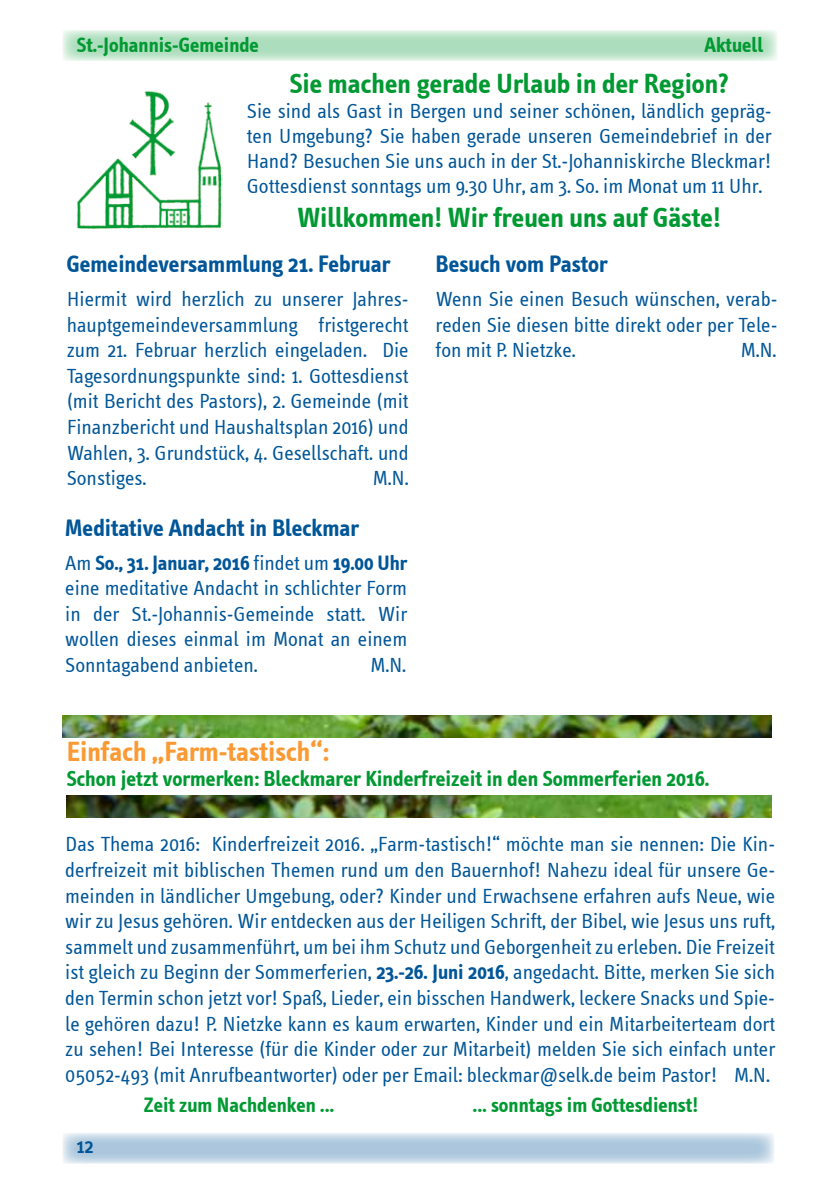
<style>
.page{position:relative;width:840px;height:1191px;background:#fff}
.page>*{position:absolute;margin:0;border:0;box-sizing:border-box;transform-origin:0 0}
.t1{font:700 28px "Info Text";color:#009932}
.t2{font:700 28px "Info Text";color:#fb9933}
.t3{font:700 24px "Info Text";color:#005698}
.t4{font:700 22px "Info Text";color:#009932}
.t5{font:21px/25.6px "Info Text Normal";color:#005698;text-align:justify}
.t6{font:700 21px "Info Text";color:#009932}
.t7{font:700 21px "Info Text";color:#005698}
.t8{font:600 21px "Info Text";color:#005698}
.s1{font-family:"Info Text Normal";font-weight:400}
.s2{font-family:"Info Text";font-weight:700}
</style>
<div class="page">
<svg style="left:63px;top:30px;width:714px;height:31px;background:#bde4c9"></svg>
<svg style="left:63px;top:1133px;width:711px;height:30px;background:#bbd1e3"></svg>
<img style="left:76px;top:91px;width:146px;height:138px">
<img style="left:62px;top:715px;width:709px;height:22px">
<img style="left:67px;top:795px;width:704px;height:22px">
<p class="t6" style="left:77px;top:33px;width:183px">St.-Johannis-Gemeinde</p>
<p class="t6" style="left:704px;top:33px;width:60px">Aktuell</p>
<h1 class="t1" style="left:289px;top:67px;width:440px">Sie machen gerade Urlaub in der Region?</h1>
<p class="t5" style="left:247px;top:98px;width:526px">Sie sind als Gast in Bergen und seiner schönen, ländlich gepräg&shy;ten Umgebung? Sie haben gerade unseren Gemeindebrief in der Hand? Besuchen Sie uns auch in der St.-Johanniskirche Bleckmar!<br>Gottesdienst sonntags um 9.30 Uhr, am 3. So. im Monat um 11 Uhr.</p>
<h1 class="t1" style="left:297px;top:202px;width:425px">Willkommen! Wir freuen uns auf Gäste!</h1>
<p class="t3" style="left:67px;top:250px;width:325px">Gemeindeversammlung 21. Februar</p>
<p class="t5" style="left:67px;top:286px;width:343px">Hiermit wird herzlich zu unserer Jahres&shy;hauptgemeindeversammlung fristgerecht zum 21. Februar herzlich eingeladen. Die Tagesordnungspunkte sind: 1. Gottesdienst (mit Bericht des Pastors), 2. Gemeinde (mit Finanzbericht und Haushaltsplan 2016) und Wahlen, 3. Grundstück, 4. Gesellschaft. und Sonstiges.</p>
<p class="t5" style="left:372px;top:465px;width:37px">M.N.</p>
<p class="t3" style="left:65px;top:514px;width:295px">Meditative Andacht in Bleckmar</p>
<p class="t7" style="left:65px;top:550px;width:343px"><span class="s1">Am</span> So., 31. Januar, 2016 <span class="s1">findet um</span> 19.00 Uhr</p>
<p class="t5" style="left:65px;top:575px;width:343px">eine meditative Andacht in schlichter Form in der St.-Johannis-Gemeinde statt. Wir wollen dieses einmal im Monat an einem Sonntagabend anbieten.</p>
<p class="t5" style="left:370px;top:652px;width:37px">M.N.</p>
<p class="t3" style="left:435px;top:250px;width:173px">Besuch vom Pastor</p>
<p class="t5" style="left:435px;top:286px;width:343px">Wenn Sie einen Besuch wünschen, verab&shy;reden Sie diesen bitte direkt oder per Tele&shy;fon mit P. Nietzke.</p>
<p class="t5" style="left:740px;top:337px;width:37px">M.N.</p>
<h1 class="t2" style="left:67px;top:735px;width:263px">Einfach „Farm-tastisch“:</h1>
<p class="t4" style="left:67px;top:766px;width:643px">Schon jetzt vormerken: Bleckmarer Kinderfreizeit in den Sommerferien 2016.</p>
<p class="t5" style="left:65px;top:832px;width:711px">Das Thema 2016: Kinderfreizeit 2016. „Farm-tastisch!“ möchte man sie nennen: Die Kin&shy;derfreizeit mit biblischen Themen rund um den Bauernhof! Nahezu ideal für unsere Ge&shy;meinden in ländlicher Umgebung, oder? Kinder und Erwachsene erfahren aufs Neue, wie wir zu Jesus gehören. Wir entdecken aus der Heiligen Schrift, der Bibel, wie Jesus uns ruft, sammelt und zusammenführt, um bei ihm Schutz und Geborgenheit zu erleben. Die Freizeit ist gleich zu Beginn der Sommerferien, <span class="s2">23.-26. Juni 2016</span>, angedacht. Bitte, merken Sie sich den Termin schon jetzt vor! Spaß, Lieder, ein bisschen Handwerk, leckere Snacks und Spie&shy;le gehören dazu! P. Nietzke kann es kaum erwarten, Kinder und ein Mitarbeiterteam dort zu sehen! Bei Interesse (für die Kinder oder zur Mitarbeit) melden Sie sich einfach unter 05052-493 (mit Anrufbeantworter) oder per Email: bleckmar@selk.de beim Pastor! M.N.</p>
<p class="t8" style="left:77px;top:1134px;width:18px">12</p>
<p class="t6" style="left:143px;top:1093px;width:192px">Zeit zum Nachdenken ...</p>
<p class="t6" style="left:472px;top:1093px;width:227px">... sonntags im Gottesdienst!</p>
</div>
